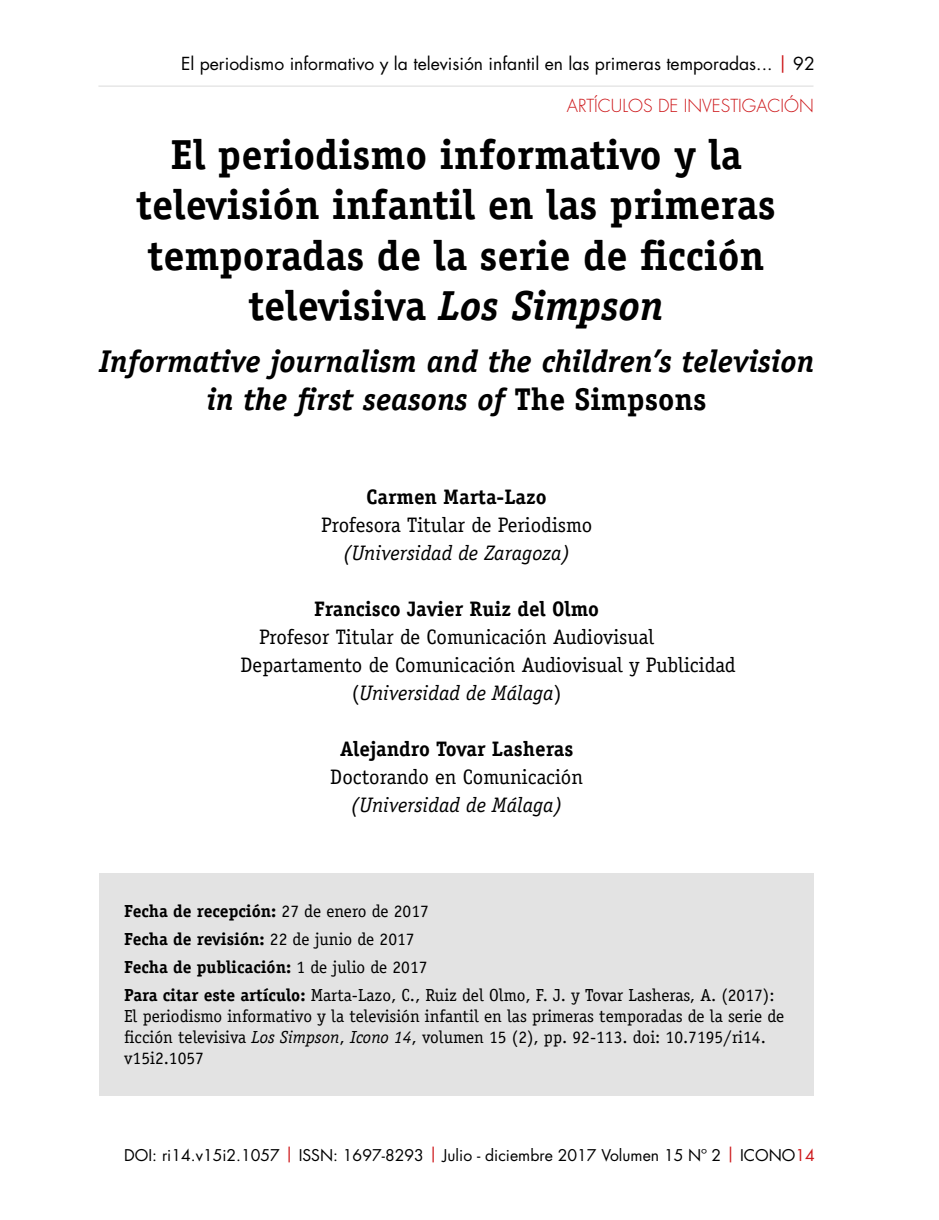
<style>
.page{position:relative;width:939px;height:1220px;background:#fff}
.page>*{position:absolute;margin:0;border:0;box-sizing:border-box;transform-origin:0 0}
.t1{font:700 42px/50.4px "Officina Serif Std";color:#000;text-align:center}
.t2{font:italic 700 31.5px/37.8px "Officina Serif Std";color:#000;text-align:center}
.t3{font:21px "Officina Serif Std";color:#000}
.t4{font:italic 21px "Officina Serif Std";color:#000}
.t5{font:700 21px "Officina Serif Std";color:#000}
.t6{font:17.5px/28px "Officina Serif Std";color:#000}
.t7{font:17.5px "Futura Std";color:#000}
.t8{font:300 17.5px "Futura Std";color:#cd171a}
.t9{font:15.75px "Futura Std";color:#000}
.s1{color:#cd171a}
.s2{font-style:italic}
.s3{font-style:normal}
.s4{font-weight:700}
</style>
<div class="page">
<div style="left:99px;top:873px;width:714px;height:223px;background:#e3e3e3"></div>
<hr style="left:98px;top:86px;width:715px;height:1px;background:#dadada">
<p class="t7" style="left:181px;top:53px;width:635px">El periodismo informativo y la televisión infantil en las primeras temporadas... <span class="s1">|</span> 92</p>
<p class="t8" style="left:566px;top:94px;width:248px">ARTÍCULOS DE INVESTIGACIÓN</p>
<h1 class="t1" style="left:137px;top:129px;width:640px">El periodismo informativo y la televisión infantil en las primeras temporadas de la serie de ficción televisiva <span class="s2">Los Simpson</span></h1>
<h2 class="t2" style="left:99px;top:342px;width:716px">Informative journalism and the children’s television in the first seasons of <span class="s3">The Simpsons</span></h2>
<p class="t5" style="left:366px;top:484px;width:182px">Carmen Marta-Lazo</p>
<p class="t3" style="left:321px;top:513px;width:272px">Profesora Titular de Periodismo</p>
<p class="t4" style="left:342px;top:541px;width:229px">(Universidad de Zaragoza)</p>
<p class="t5" style="left:314px;top:596px;width:286px">Francisco Javier Ruiz del Olmo</p>
<p class="t3" style="left:259px;top:625px;width:396px">Profesor Titular de Comunicación Audiovisual</p>
<p class="t3" style="left:240px;top:653px;width:496px">Departamento de Comunicación Audiovisual y Publicidad</p>
<p class="t4" style="left:351px;top:681px;width:211px"><span class="s3">(</span>Universidad de Málaga<span class="s3">)</span></p>
<p class="t5" style="left:340px;top:736px;width:235px">Alejandro Tovar Lasheras</p>
<p class="t3" style="left:330px;top:765px;width:254px">Doctorando en Comunicación</p>
<p class="t4" style="left:350px;top:793px;width:213px">(Universidad de Málaga)</p>
<p class="t6" style="left:124px;top:897px;width:651px"><span class="s4">Fecha de recepción:</span> 27 de enero de 2017<br><span class="s4">Fecha de revisión:</span> 22 de junio de 2017<br><span class="s4">Fecha de publicación:</span> 1 de julio de 2017<br><span class="s4">Para citar este artículo:</span> Marta-Lazo, C., Ruiz del Olmo, F. J. y Tovar Lasheras, A. (2017):</p>
<p class="t6" style="left:124px;top:1006px;width:661px;line-height:21px">El periodismo informativo y la televisión infantil en las primeras temporadas de la serie de ficción televisiva <span class="s2">Los Simpson</span>, <span class="s2">Icono 14</span>, volumen 15 (2), pp. 92-113. doi: 10.7195/ri14. v15i2.1057</p>
<p class="t9" style="left:124px;top:1145px;width:691px">DOI: ri14.v15i2.1057 <span class="s1">|</span> ISSN: 1697-8293 <span class="s1">|</span> Julio - diciembre 2017 Volumen 15 Nº 2 <span class="s1">|</span> ICONO<span class="s1">14</span></p>
</div>
